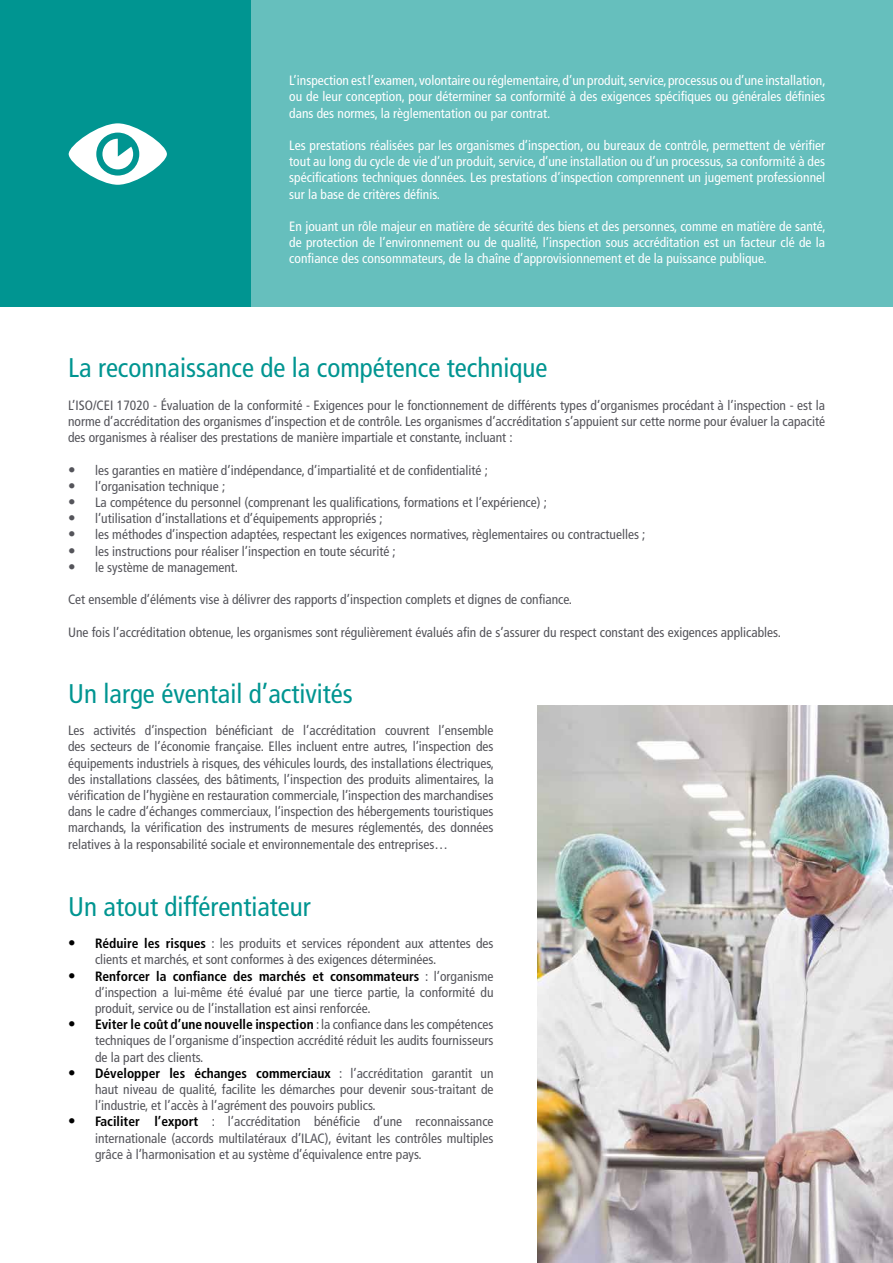
<style>
.page{position:relative;width:893px;height:1263px;background:#fff}
.page>*{position:absolute;margin:0;border:0;box-sizing:border-box;transform-origin:0 0}
.t1{font:condensed 27px "Frutiger LT Std";color:#009591}
.t2{font:condensed 13.5px/16.2px "Frutiger LT Std";color:#54545a;text-align:justify}
.t3{font:condensed 13.5px/16.2px "Frutiger LT Std";color:#fff;text-align:justify}
.s1{font-size:15px}
.s2{font-weight:700;font-size:15px;color:#000}
.s3{font-weight:700;color:#000}
</style>
<div class="page">
<div style="left:0;top:0;width:893px;height:307px;background:#66bfbd"></div>
<div style="left:0;top:0;width:250px;height:307px;background:#009591"></div>
<img style="left:538px;top:705px;width:355px;height:558px">
<svg style="left:69px;top:123px;width:98px;height:62px"></svg>
<p class="t3" style="left:289px;top:72px;width:538px">L’inspection est l’examen, volontaire ou réglementaire, d’un produit, service, processus ou d’une installation, ou de leur conception, pour déterminer sa conformité à des exigences spécifiques ou générales définies dans des normes, la règlementation ou par contrat.</p>
<p class="t3" style="left:289px;top:137px;width:537px">Les prestations réalisées par les organismes d’inspection, ou bureaux de contrôle, permettent de vérifier tout au long du cycle de vie d’un produit, service, d’une installation ou d’un processus, sa conformité à des spécifications techniques données. Les prestations d’inspection comprennent un jugement professionnel sur la base de critères définis.</p>
<p class="t3" style="left:289px;top:218px;width:538px">En jouant un rôle majeur en matière de sécurité des biens et des personnes, comme en matière de santé, de protection de l’environnement ou de qualité, l’inspection sous accréditation est un facteur clé de la confiance des consommateurs, de la chaîne d’approvisionnement et de la puissance publique.</p>
<h1 class="t1" style="left:68px;top:352px;width:481px">La reconnaissance de la compétence technique</h1>
<p class="t2" style="left:68px;top:397px;width:759px">L’ISO/CEI 17020 - Évaluation de la conformité - Exigences pour le fonctionnement de différents types d’organismes procédant à l’inspection - est la norme d’accréditation des organismes d’inspection et de contrôle. Les organismes d’accréditation s’appuient sur cette norme pour évaluer la capacité des organismes à réaliser des prestations de manière impartiale et constante, incluant :</p>
<p class="t2" style="left:68px;top:462px;width:421px"><span class="s1">•</span> les garanties en matière d’indépendance, d’impartialité et de confidentialité ;</p>
<p class="t2" style="left:68px;top:478px;width:159px"><span class="s1">•</span> l’organisation technique ;</p>
<p class="t2" style="left:68px;top:494px;width:481px"><span class="s1">•</span> La compétence du personnel (comprenant les qualifications, formations et l’expérience) ;</p>
<p class="t2" style="left:68px;top:511px;width:316px"><span class="s1">•</span> l’utilisation d’installations et d’équipements appropriés ;</p>
<p class="t2" style="left:68px;top:527px;width:579px"><span class="s1">•</span> les méthodes d’inspection adaptées, respectant les exigences normatives, règlementaires ou contractuelles ;</p>
<p class="t2" style="left:68px;top:543px;width:329px"><span class="s1">•</span> les instructions pour réaliser l’inspection en toute sécurité ;</p>
<p class="t2" style="left:68px;top:559px;width:172px"><span class="s1">•</span> le système de management.</p>
<p class="t2" style="left:68px;top:592px;width:506px">Cet ensemble d’éléments vise à délivrer des rapports d’inspection complets et dignes de confiance.</p>
<p class="t2" style="left:68px;top:624px;width:714px">Une fois l’accréditation obtenue, les organismes sont régulièrement évalués afin de s’assurer du respect constant des exigences applicables.</p>
<h1 class="t1" style="left:68px;top:678px;width:286px">Un large éventail d’activités</h1>
<p class="t2" style="left:68px;top:722px;width:428px">Les activités d’inspection bénéficiant de l’accréditation couvrent l’ensemble des secteurs de l’économie française. Elles incluent entre autres, l’inspection des équipements industriels à risques, des véhicules lourds, des installations électriques, des installations classées, des bâtiments, l’inspection des produits alimentaires, la vérification de l’hygiène en restauration commerciale, l’inspection des marchandises dans le cadre d’échanges commerciaux, l’inspection des hébergements touristiques marchands, la vérification des instruments de mesures réglementés, des données relatives à la responsabilité sociale et environnementale des entreprises…</p>
<h1 class="t1" style="left:68px;top:891px;width:244px">Un atout différentiateur</h1>
<p class="t2" style="left:95px;top:935px;width:400px;text-indent:-27px"><span class="s2">•</span> <span class="s3">Réduire les risques</span> : les produits et services répondent aux attentes des clients et marchés, et sont conformes à des exigences déterminées.</p>
<p class="t2" style="left:95px;top:968px;width:400px;text-indent:-27px"><span class="s2">•</span> <span class="s3">Renforcer la confiance des marchés et consommateurs</span> : l’organisme d’inspection a lui-même été évalué par une tierce partie, la conformité du produit, service ou de l’installation est ainsi renforcée.</p>
<p class="t2" style="left:95px;top:1016px;width:400px;text-indent:-27px"><span class="s2">•</span> <span class="s3">Eviter le coût d’une nouvelle inspection</span> : la confiance dans les compétences techniques de l’organisme d’inspection accrédité réduit les audits fournisseurs de la part des clients.</p>
<p class="t2" style="left:95px;top:1065px;width:400px;text-indent:-27px"><span class="s2">•</span> <span class="s3">Développer les échanges commerciaux</span> : l’accréditation garantit un haut niveau de qualité, facilite les démarches pour devenir sous-traitant de l’industrie, et l’accès à l’agrément des pouvoirs publics.</p>
<p class="t2" style="left:95px;top:1114px;width:400px;text-indent:-27px"><span class="s2">•</span> <span class="s3">Faciliter l’export</span> : l’accréditation bénéficie d’une reconnaissance internationale (accords multilatéraux d’ILAC), évitant les contrôles multiples grâce à l’harmonisation et au système d’équivalence entre pays.</p>
</div>
